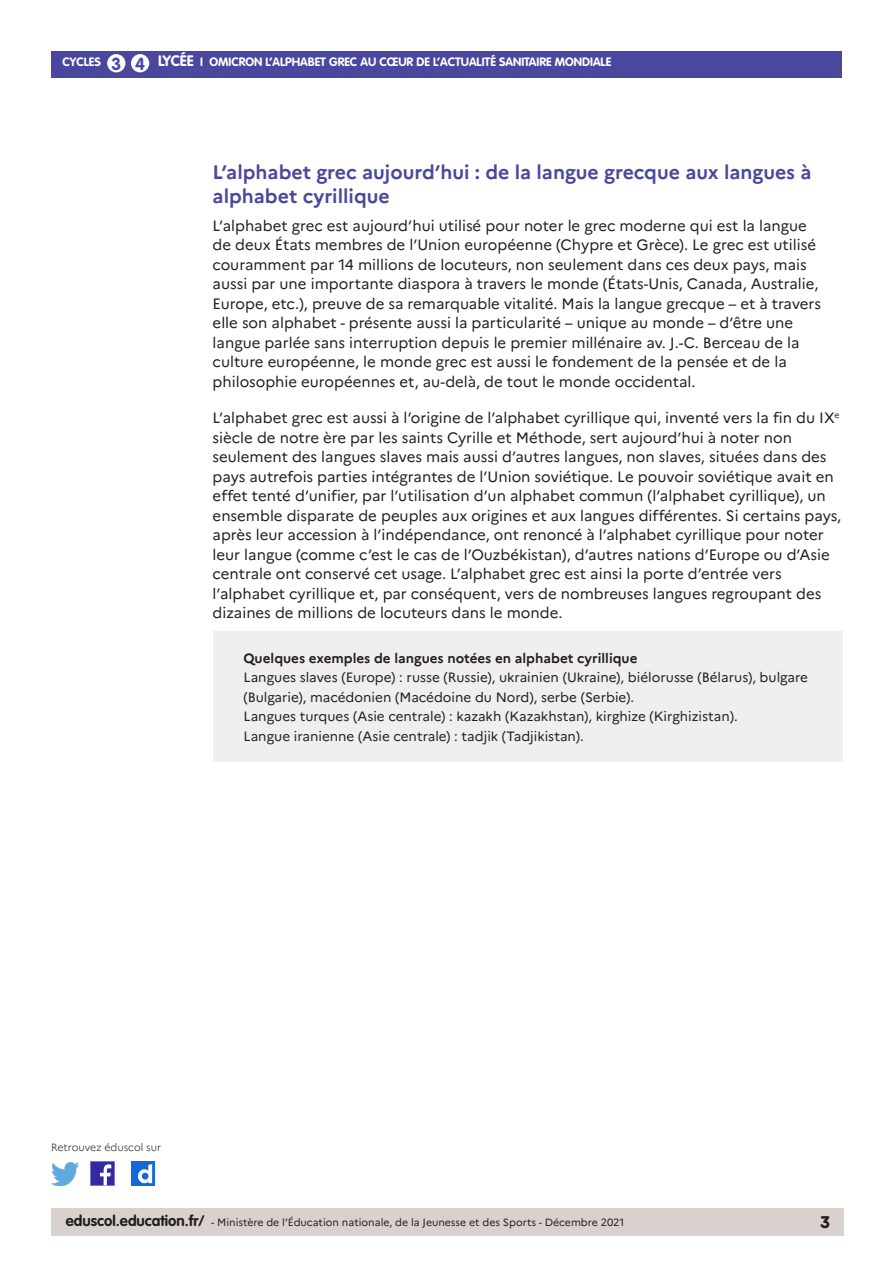
<style>
.page{position:relative;width:893px;height:1263px;background:#fff}
.page>*{position:absolute;margin:0;border:0;box-sizing:border-box;transform-origin:0 0}
.t1{font:700 19.5px/23.4px "Marianne";color:#4a489e}
.t2{font:18px "Archive";color:#231f20}
.t3{font:15px/19.5px "Marianne";color:#231f20}
.t4{font:13.5px/19.5px "Marianne";color:#231f20}
.t5{font:700 13.5px "Marianne";color:#231f20}
.t6{font:700 12px "VAG Rounded Std";color:#fff}
.t7{font:10.5px "Marianne";color:#231f20}
.t8{font:300 10.5px "Marianne";color:#231f20}
.s1{font-size:17.25px;color:#4a489e}
.s2{font-size:15px}
.s3{font-family:"VAG Rounded Std";font-weight:700;font-size:15px}
</style>
<div class="page">
<div style="left:51px;top:1209px;width:792px;height:27px;background:#d8d1ce"></div>
<img style="left:91px;top:1162px;width:23px;height:23px">
<img style="left:51px;top:1163px;width:28px;height:22px">
<img style="left:132px;top:1162px;width:22px;height:23px">
<div style="left:51px;top:51px;width:791px;height:27px;background:#4a489e"></div>
<div style="left:107px;top:54px;width:18px;height:18px;background:#fff;border-radius:50%"></div>
<div style="left:131px;top:54px;width:18px;height:18px;background:#fff;border-radius:50%"></div>
<div style="left:214px;top:631px;width:629px;height:131px;background:#f0efed"></div>
<p class="t6" style="left:63px;top:55px;width:550px">CYCLES <span class="s1">3 4</span> <span class="s2">LYCÉE</span> I OMICRON L’ALPHABET GREC AU CŒUR DE L’ACTUALITÉ SANITAIRE MONDIALE</p>
<h1 class="t1" style="left:213px;top:161px;width:600px">L’alphabet grec aujourd’hui : de la langue grecque aux langues à alphabet cyrillique</h1>
<p class="t3" style="left:213px;top:216px;width:610px">L’alphabet grec est aujourd’hui utilisé pour noter le grec moderne qui est la langue de deux États membres de l’Union européenne (Chypre et Grèce). Le grec est utilisé couramment par 14 millions de locuteurs, non seulement dans ces deux pays, mais aussi par une importante diaspora à travers le monde (États-Unis, Canada, Australie, Europe, etc.), preuve de sa remarquable vitalité. Mais la langue grecque – et à travers elle son alphabet - présente aussi la particularité – unique au monde – d’être une langue parlée sans interruption depuis le premier millénaire av. J.-C. Berceau de la culture européenne, le monde grec est aussi le fondement de la pensée et de la philosophie européennes et, au-delà, de tout le monde occidental.</p>
<p class="t3" style="left:213px;top:408px;width:630px">L’alphabet grec est aussi à l’origine de l’alphabet cyrillique qui, inventé vers la fin du IX<sup>e </sup>siècle de notre ère par les saints Cyrille et Méthode, sert aujourd’hui à noter non seulement des langues slaves mais aussi d’autres langues, non slaves, situées dans des pays autrefois parties intégrantes de l’Union soviétique. Le pouvoir soviétique avait en effet tenté d’unifier, par l’utilisation d’un alphabet commun (l’alphabet cyrillique), un ensemble disparate de peuples aux origines et aux langues différentes. Si certains pays, après leur accession à l’indépendance, ont renoncé à l’alphabet cyrillique pour noter leur langue (comme c’est le cas de l’Ouzbékistan), d’autres nations d’Europe ou d’Asie centrale ont conservé cet usage. L’alphabet grec est ainsi la porte d’entrée vers l’alphabet cyrillique et, par conséquent, vers de nombreuses langues regroupant des dizaines de millions de locuteurs dans le monde.</p>
<p class="t5" style="left:243px;top:650px;width:396px">Quelques exemples de langues notées en alphabet cyrillique</p>
<p class="t4" style="left:243px;top:668px;width:566px">Langues slaves (Europe) : russe (Russie), ukrainien (Ukraine), biélorusse (Bélarus), bulgare (Bulgarie), macédonien (Macédoine du Nord), serbe (Serbie).<br>Langues turques (Asie centrale) : kazakh (Kazakhstan), kirghize (Kirghizistan).<br>Langue iranienne (Asie centrale) : tadjik (Tadjikistan).</p>
<p class="t8" style="left:51px;top:1141px;width:112px">Retrouvez éduscol sur</p>
<p class="t7" style="left:66px;top:1216px;width:560px"><span class="s3">eduscol.education.fr/</span> - Ministère de l’Éducation nationale, de la Jeunesse et des Sports - Décembre 2021</p>
<p class="t2" style="left:820px;top:1211px;width:12px">3</p>
</div>
